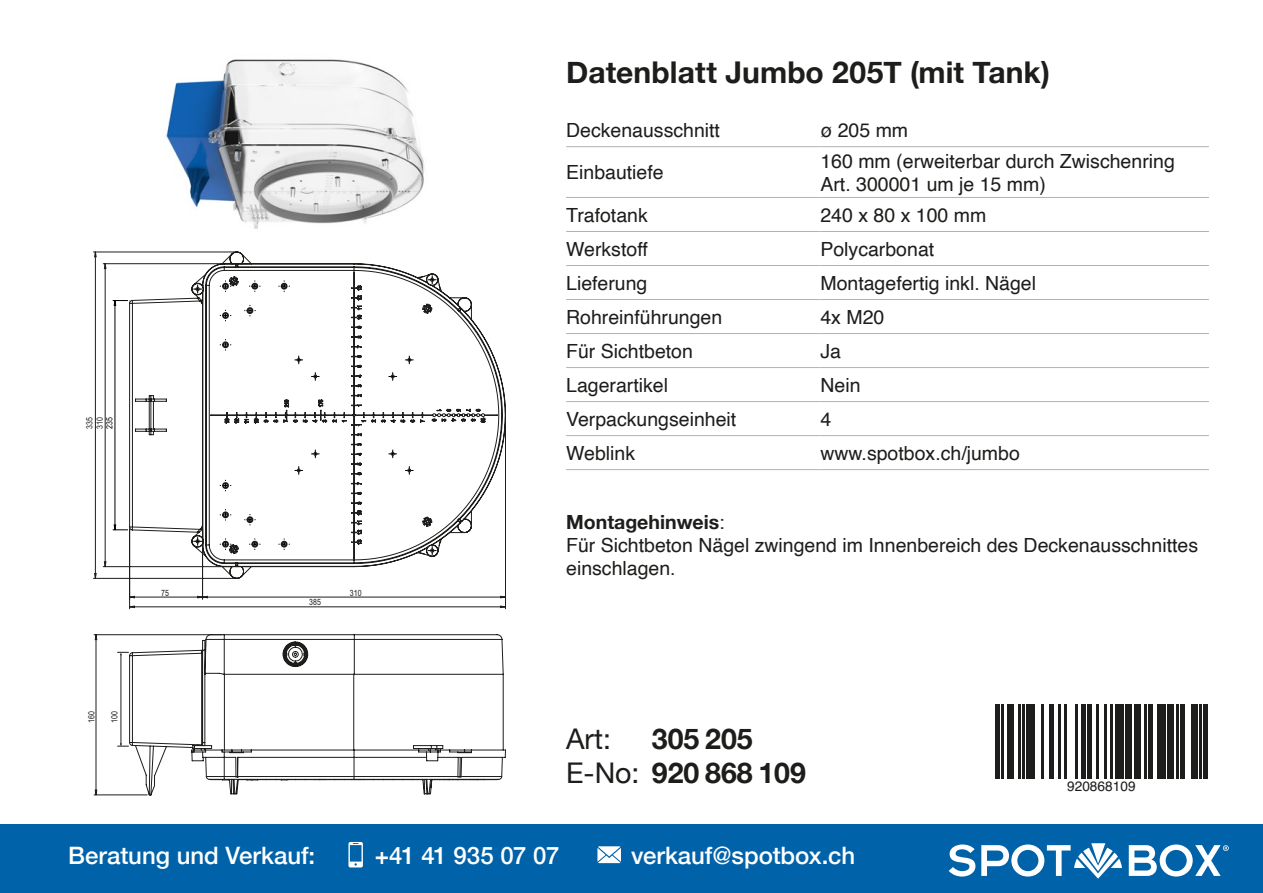
<style>
.page{position:relative;width:1263px;height:893px;background:#fff}
.page>*{position:absolute;margin:0;border:0;box-sizing:border-box;transform-origin:0 0}
.t1{font:700 30px "Helvetica Neue";letter-spacing:.005em;color:#1d1d1b}
.t2{font:28.5px/34.2px "Helvetica Neue";color:#1d1d1b}
.t3{font:700 28.5px "Helvetica Neue";color:#1d1d1b}
.t4{font:500 24px "Helvetica Neue";color:#fff}
.t5{font:500 24px "Helvetica Neue";letter-spacing:-.02em;color:#fff}
.t6{font:19.5px/23.4px "Helvetica";color:#1d1d1b}
.t7{font:700 19.5px "Helvetica Neue";color:#1d1d1b}
.t8{font:13.65px "Helvetica";color:#1d1d1b}
.t9{font:8.55px/10.2px "Arial Narrow";color:#1d1d1b}
.t10{font:8.55px "Arial Narrow";color:#020203}
.s1{font-family:"Helvetica";font-weight:400}
.s2{font-weight:700}
</style>
<div class="page">
<hr style="left:566px;top:146px;width:254px;height:1px;background:#b2b2b2">
<hr style="left:820px;top:146px;width:389px;height:1px;background:#b2b2b2">
<hr style="left:566px;top:197px;width:254px;height:1px;background:#b2b2b2">
<hr style="left:820px;top:197px;width:389px;height:1px;background:#b2b2b2">
<hr style="left:566px;top:231px;width:254px;height:1px;background:#b2b2b2">
<hr style="left:820px;top:231px;width:389px;height:1px;background:#b2b2b2">
<hr style="left:566px;top:265px;width:254px;height:1px;background:#b2b2b2">
<hr style="left:820px;top:265px;width:389px;height:1px;background:#b2b2b2">
<hr style="left:566px;top:299px;width:254px;height:1px;background:#b2b2b2">
<hr style="left:820px;top:299px;width:389px;height:1px;background:#b2b2b2">
<hr style="left:566px;top:333px;width:254px;height:1px;background:#b2b2b2">
<hr style="left:820px;top:333px;width:389px;height:1px;background:#b2b2b2">
<hr style="left:566px;top:367px;width:254px;height:1px;background:#b2b2b2">
<hr style="left:820px;top:367px;width:389px;height:1px;background:#b2b2b2">
<hr style="left:566px;top:401px;width:254px;height:1px;background:#b2b2b2">
<hr style="left:820px;top:401px;width:389px;height:1px;background:#b2b2b2">
<hr style="left:566px;top:435px;width:254px;height:1px;background:#b2b2b2">
<hr style="left:820px;top:435px;width:389px;height:1px;background:#b2b2b2">
<hr style="left:566px;top:469px;width:254px;height:1px;background:#b2b2b2">
<hr style="left:820px;top:469px;width:389px;height:1px;background:#b2b2b2">
<hr style="left:93px;top:578px;width:142px;height:1px;background:#1d1d1b">
<hr style="left:93px;top:252px;width:142px;height:1px;background:#1d1d1b">
<hr style="left:94px;top:795px;width:53px;height:1px;background:#1d1d1b">
<hr style="left:94px;top:634px;width:128px;height:1px;background:#1d1d1b">
<hr style="left:103px;top:263px;width:146px;height:1px;background:#1d1d1b">
<hr style="left:103px;top:566px;width:146px;height:1px;background:#1d1d1b">
<svg style="left:113px;top:300px;width:15px;height:231px"></svg>
<svg style="left:95px;top:253px;width:1px;height:325px"></svg>
<svg style="left:95px;top:635px;width:2px;height:160px"></svg>
<svg style="left:104px;top:264px;width:2px;height:302px"></svg>
<svg style="left:129px;top:252px;width:377px;height:543px"></svg>
<svg style="left:118px;top:652px;width:11px;height:95px"></svg>
<hr style="left:121px;top:654px;width:1px;height:91px;background:#1d1d1b">
<img style="left:166px;top:59px;width:259px;height:170px">
<div style="left:0;top:825px;width:1263px;height:68px;background:#0062a8"></div>
<svg style="left:348px;top:842px;width:15px;height:25px"></svg>
<svg style="left:597px;top:846px;width:24px;height:17px"></svg>
<svg style="left:949px;top:844px;width:26px;height:32px"></svg>
<svg style="left:981px;top:843px;width:141px;height:36px"></svg>
<svg style="left:1129px;top:844px;width:100px;height:32px"></svg>
<svg style="left:999px;top:704px;width:203px;height:75px"></svg>
<hr style="left:995px;top:704px;width:4px;height:75px;background:#1d1d1b">
<hr style="left:1001px;top:704px;width:2px;height:75px;background:#1d1d1b">
<div style="left:1008px;top:704px;width:6px;height:75px;background:#1d1d1b"></div>
<hr style="left:1018px;top:704px;width:2px;height:75px;background:#1d1d1b">
<hr style="left:1022px;top:704px;width:2px;height:75px;background:#1d1d1b">
<div style="left:1027px;top:704px;width:8px;height:75px;background:#1d1d1b"></div>
<hr style="left:1041px;top:704px;width:2px;height:75px;background:#1d1d1b">
<hr style="left:1050px;top:704px;width:4px;height:75px;background:#1d1d1b">
<hr style="left:1058px;top:704px;width:2px;height:75px;background:#1d1d1b">
<hr style="left:1064px;top:704px;width:3px;height:75px;background:#1d1d1b">
<hr style="left:1075px;top:704px;width:2px;height:75px;background:#1d1d1b">
<hr style="left:1081px;top:704px;width:4px;height:75px;background:#1d1d1b">
<hr style="left:1088px;top:704px;width:4px;height:75px;background:#1d1d1b">
<hr style="left:1096px;top:704px;width:2px;height:75px;background:#1d1d1b">
<hr style="left:1104px;top:704px;width:3px;height:75px;background:#1d1d1b">
<hr style="left:1111px;top:704px;width:2px;height:75px;background:#1d1d1b">
<div style="left:1115px;top:704px;width:8px;height:75px;background:#1d1d1b"></div>
<div style="left:1125px;top:704px;width:7px;height:75px;background:#1d1d1b"></div>
<div style="left:1134px;top:704px;width:6px;height:75px;background:#1d1d1b"></div>
<hr style="left:1144px;top:704px;width:3px;height:75px;background:#1d1d1b">
<hr style="left:1149px;top:704px;width:4px;height:75px;background:#1d1d1b">
<div style="left:1157px;top:704px;width:8px;height:75px;background:#1d1d1b"></div>
<div style="left:1168px;top:704px;width:6px;height:75px;background:#1d1d1b"></div>
<hr style="left:1176px;top:704px;width:2px;height:75px;background:#1d1d1b">
<hr style="left:1180px;top:704px;width:4px;height:75px;background:#1d1d1b">
<div style="left:1191px;top:704px;width:6px;height:75px;background:#1d1d1b"></div>
<hr style="left:1199px;top:704px;width:2px;height:75px;background:#1d1d1b">
<div style="left:1203px;top:704px;width:5px;height:75px;background:#1d1d1b"></div>
<p class="t10" style="left:103px;top:429px;width:13px;rotate:-90deg">235</p>
<p class="t9" style="left:84px;top:429px;width:13px;rotate:-90deg">335<br>310</p>
<p class="t9" style="left:86px;top:723px;width:13px;rotate:-90deg">160</p>
<p class="t9" style="left:109px;top:723px;width:13px;rotate:-90deg">100</p>
<p class="t9" style="left:161px;top:587px;width:9px">75</p>
<p class="t9" style="left:350px;top:587px;width:13px">310</p>
<p class="t9" style="left:309px;top:597px;width:13px">385</p>
<h1 class="t1" style="left:566px;top:49px;width:485px">Datenblatt Jumbo 205T (mit Tank)</h1>
<p class="t6" style="left:566px;top:119px;width:155px">Deckenausschnitt</p>
<p class="t6" style="left:820px;top:119px;width:89px">ø 205 mm</p>
<p class="t6" style="left:566px;top:161px;width:99px">Einbautiefe</p>
<p class="t6" style="left:820px;top:150px;width:356px">160 mm (erweiterbar durch Zwischenring<br>Art. 300001 um je 15 mm)</p>
<p class="t6" style="left:566px;top:204px;width:83px">Trafotank</p>
<p class="t6" style="left:820px;top:204px;width:167px">240 x 80 x 100 mm</p>
<p class="t6" style="left:566px;top:238px;width:83px">Werkstoff</p>
<p class="t6" style="left:820px;top:238px;width:115px">Polycarbonat</p>
<p class="t6" style="left:566px;top:272px;width:83px">Lieferung</p>
<p class="t6" style="left:820px;top:272px;width:217px">Montagefertig inkl. Nägel</p>
<p class="t6" style="left:566px;top:306px;width:158px">Rohreinführungen</p>
<p class="t6" style="left:820px;top:306px;width:65px">4x M20</p>
<p class="t6" style="left:566px;top:340px;width:128px">Für Sichtbeton</p>
<p class="t6" style="left:820px;top:340px;width:22px">Ja</p>
<p class="t6" style="left:566px;top:374px;width:103px">Lagerartikel</p>
<p class="t6" style="left:820px;top:374px;width:42px">Nein</p>
<p class="t6" style="left:566px;top:408px;width:172px">Verpackungseinheit</p>
<p class="t6" style="left:820px;top:408px;width:12px">4</p>
<p class="t6" style="left:566px;top:442px;width:70px">Weblink</p>
<p class="t6" style="left:820px;top:442px;width:201px">www.spotbox.ch/jumbo</p>
<p class="t7" style="left:566px;top:506px;width:160px">Montagehinweis<span class="s1">:</span></p>
<p class="t6" style="left:566px;top:534px;width:633px">Für Sichtbeton Nägel zwingend im Innenbereich des Deckenausschnittes einschlagen.</p>
<h2 class="t2" style="left:566px;top:724px;width:241px">Art:<br>E-No: <span class="s2">920 868 109</span></h2>
<h2 class="t3" style="left:652px;top:717px;width:102px">305 205</h2>
<p class="t8" style="left:1067px;top:776px;width:70px">920868109</p>
<p class="t4" style="left:68px;top:836px;width:249px">Beratung und Verkauf:</p>
<p class="t5" style="left:375px;top:836px;width:186px">+41 41 935 07 07</p>
<p class="t4" style="left:631px;top:836px;width:226px">verkauf@spotbox.ch</p>
</div>
